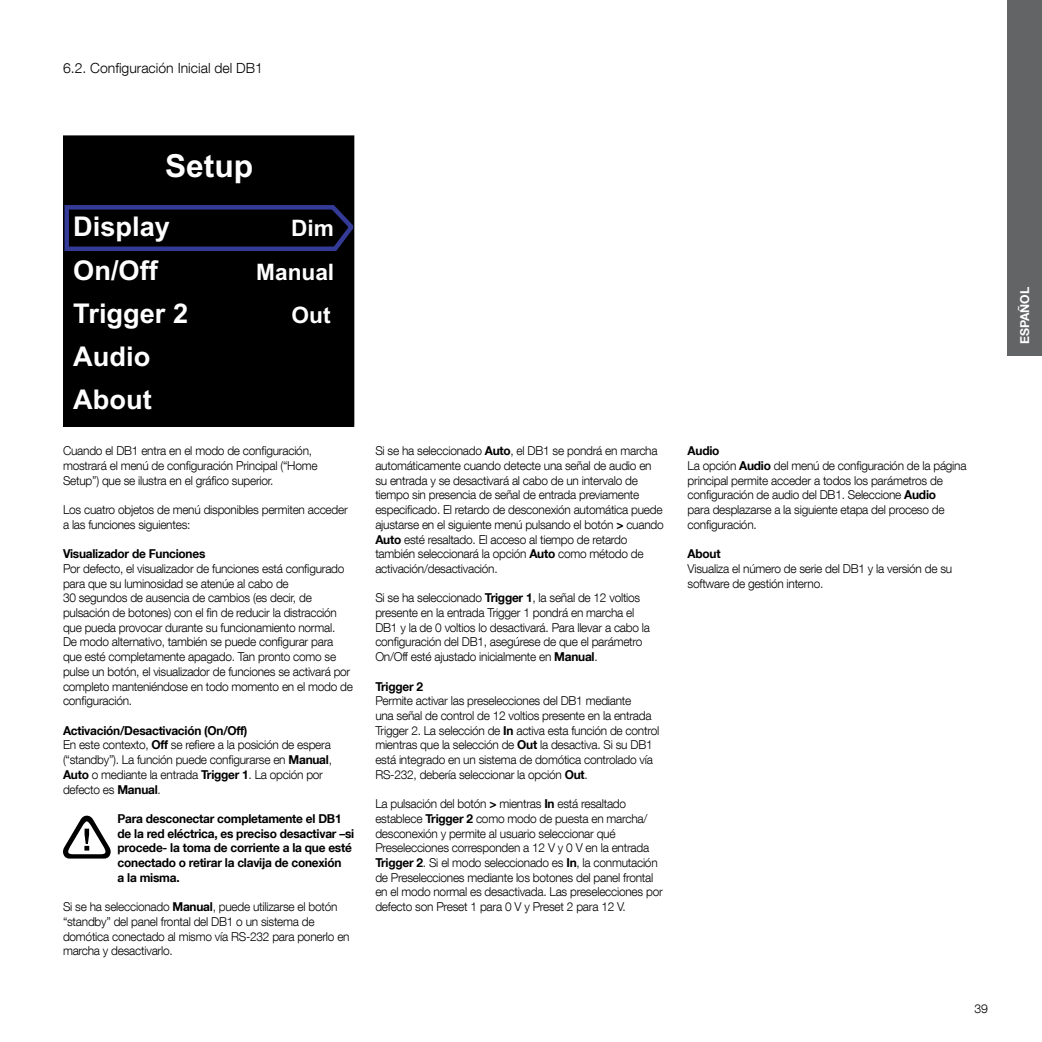
<style>
.page{position:relative;width:1042px;height:1042px;background:#fff}
.page>*{position:absolute;margin:0;border:0;box-sizing:border-box;transform-origin:0 0}
.t1{font:700 31.68px "Arial";color:#fff}
.t2{font:700 27.12px/43.1px "Arial";color:#fff}
.t3{font:700 22.75px "Arial";color:#fff}
.t4{font:300 14px "Helvetica Neue LT Com";color:#000}
.t5{font:300 12.25px/14.7px "Helvetica Neue LT Com";letter-spacing:-.02em;color:#000}
.t6{font:700 12.25px/14.7px "Helvetica Neue LT Com";letter-spacing:-.02em;color:#000}
.t7{font:700 12.25px "Helvetica Neue LT Com";color:#fff}
.s1{font-weight:700}
</style>
<div class="page">
<div style="left:1007px;top:0;width:35px;height:355px;background:#636466"></div>
<svg style="left:63px;top:815px;width:48px;height:43px"></svg>
<div style="left:64px;top:136px;width:290px;height:290px;background:#000"></div>
<svg style="left:65px;top:205px;width:287px;height:46px"></svg>
<div style="left:63px;top:135px;width:291px;height:292px;border:1px solid #000"></div>
<p class="t4" style="left:63px;top:59px;width:201px">6.2. Configuración Inicial del DB1</p>
<h1 class="t1" style="left:165px;top:145px;width:90px">Setup</h1>
<h2 class="t2" style="left:73px;top:206px;width:98px">Display</h2>
<h3 class="t3" style="left:291px;top:213px;width:44px">Dim</h3>
<h2 class="t2" style="left:73px;top:249px;width:86px">On/Off</h2>
<h3 class="t3" style="left:256px;top:256px;width:80px">Manual</h3>
<h2 class="t2" style="left:73px;top:292px;width:116px">Trigger 2</h2>
<h3 class="t3" style="left:291px;top:300px;width:41px">Out</h3>
<h2 class="t2" style="left:73px;top:335px;width:80px">Audio<br>About</h2>
<p class="t5" style="left:63px;top:443px;width:256px">Cuando el DB1 entra en el modo de configuración, mostrará el menú de configuración Principal (“Home<br>Setup”) que se ilustra en el gráfico superior.</p>
<p class="t5" style="left:63px;top:502px;width:286px">Los cuatro objetos de menú disponibles permiten acceder a las funciones siguientes:</p>
<p class="t6" style="left:63px;top:546px;width:144px">Visualizador de Funciones</p>
<p class="t5" style="left:63px;top:561px;width:291px">Por defecto, el visualizador de funciones está configurado para que su luminosidad se atenúe al cabo de<br>30 segundos de ausencia de cambios (es decir, de pulsación de botones) con el fin de reducir la distracción que pueda provocar durante su funcionamiento normal.<br>De modo alternativo, también se puede configurar para que esté completamente apagado. Tan pronto como se pulse un botón, el visualizador de funciones se activará por completo manteniéndose en todo momento en el modo de configuración.</p>
<p class="t5" style="left:63px;top:723px;width:270px"><span class="s1">Activación/Desactivación (On/Off)<br></span>En este contexto, <span class="s1">Off</span> se refiere a la posición de espera (“standby”). La función puede configurarse en <span class="s1">Manual</span>, <span class="s1">Auto</span> o mediante la entrada <span class="s1">Trigger 1</span>. La opción por defecto es <span class="s1">Manual</span>.</p>
<p class="t6" style="left:118px;top:811px;width:238px">Para desconectar completamente el DB1 de la red eléctrica, es preciso desactivar –si procede- la toma de corriente a la que esté conectado o retirar la clavija de conexión<br>a la misma.</p>
<p class="t5" style="left:63px;top:899px;width:288px">Si se ha seleccionado <span class="s1">Manual</span>, puede utilizarse el botón “standby” del panel frontal del DB1 o un sistema de domótica conectado al mismo vía RS-232 para ponerlo en marcha y desactivarlo.</p>
<p class="t5" style="left:375px;top:443px;width:290px">Si se ha seleccionado <span class="s1">Auto</span>, el DB1 se pondrá en marcha automáticamente cuando detecte una señal de audio en su entrada y se desactivará al cabo de un intervalo de tiempo sin presencia de señal de entrada previamente especificado. El retardo de desconexión automática puede ajustarse en el siguiente menú pulsando el botón <span class="s1">&gt;</span> cuando <span class="s1">Auto</span> esté resaltado. El acceso al tiempo de retardo también seleccionará la opción <span class="s1">Auto</span> como método de activación/desactivación.</p>
<p class="t5" style="left:375px;top:590px;width:276px">Si se ha seleccionado <span class="s1">Trigger 1</span>, la señal de 12 voltios presente en la entrada Trigger 1 pondrá en marcha el DB1 y la de 0 voltios lo desactivará. Para llevar a cabo la configuración del DB1, asegúrese de que el parámetro On/Off esté ajustado inicialmente en <span class="s1">Manual</span>.</p>
<p class="t6" style="left:375px;top:678px;width:49px">Trigger 2</p>
<p class="t5" style="left:375px;top:693px;width:285px">Permite activar las preselecciones del DB1 mediante<br>una señal de control de 12 voltios presente en la entrada Trigger 2. La selección de <span class="s1">In</span> activa esta función de control mientras que la selección de <span class="s1">Out</span> la desactiva. Si su DB1 está integrado en un sistema de domótica controlado vía RS-232, debería seleccionar la opción <span class="s1">Out</span>.</p>
<p class="t5" style="left:375px;top:796px;width:289px">La pulsación del botón <span class="s1">&gt;</span> mientras <span class="s1">In</span> está resaltado establece <span class="s1">Trigger 2</span> como modo de puesta en marcha/ desconexión y permite al usuario seleccionar qué Preselecciones corresponden a 12 V y 0 V en la entrada <span class="s1">Trigger 2</span>. Si el modo seleccionado es <span class="s1">In</span>, la conmutación de Preselecciones mediante los botones del panel frontal en el modo normal es desactivada. Las preselecciones por defecto son Preset 1 para 0 V y Preset 2 para 12 V.</p>
<p class="t5" style="left:687px;top:443px;width:280px"><span class="s1">Audio<br></span>La opción <span class="s1">Audio</span> del menú de configuración de la página principal permite acceder a todos los parámetros de configuración de audio del DB1. Seleccione <span class="s1">Audio<br></span>para desplazarse a la siguiente etapa del proceso de configuración.</p>
<p class="t6" style="left:687px;top:546px;width:34px">About</p>
<p class="t5" style="left:687px;top:561px;width:266px">Visualiza el número de serie del DB1 y la versión de su software de gestión interno.</p>
<p class="t5" style="left:974px;top:1001px;width:15px">39</p>
<p class="t7" style="left:1017px;top:344px;width:59px;rotate:-90deg">ESPAÑOL</p>
</div>
